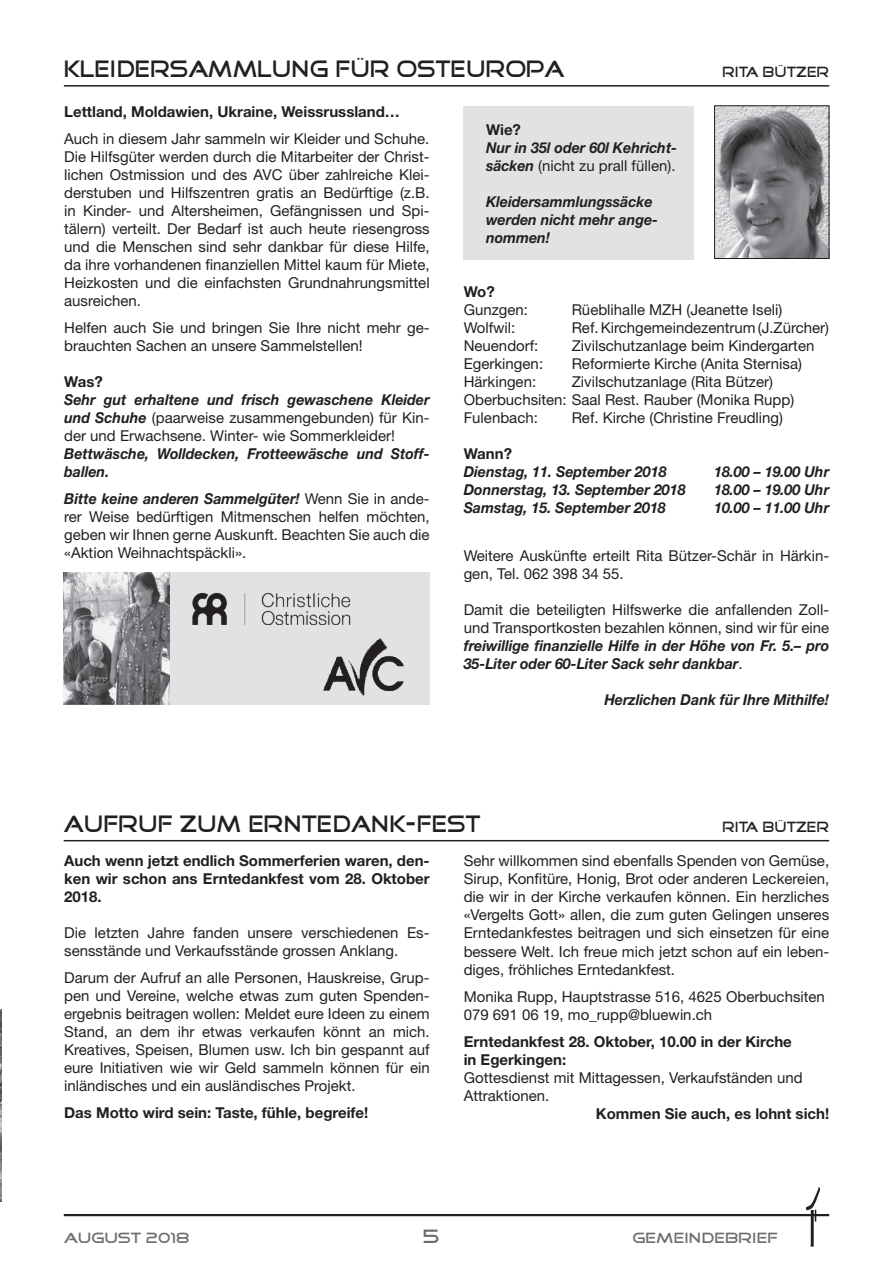
<style>
.page{position:relative;width:893px;height:1263px;background:#fff}
.page>*{position:absolute;margin:0;border:0;box-sizing:border-box;transform-origin:0 0}
.t1{font:24px "Good Times";color:#231f20;scale:.9 1}
.t2{font:19.5px "Good Times";color:#6c6d70}
.t3{font:15px/18px "Helvetica Neue";color:#231f20;text-align:justify}
.t4{font:italic 700 15px/18px "Helvetica Neue";color:#231f20;scale:.95 1}
.t5{font:700 15px/18px "Helvetica Neue";color:#231f20;text-align:justify}
.t6{font:15px "Good Times";color:#6c6d70}
.t7{font:15px "Good Times";color:#231f20;scale:.9 1}
.s1{font-weight:700;font-style:italic}
.s2{font-weight:400;font-style:normal}
</style>
<div class="page">
<div style="left:111px;top:572px;width:318px;height:132px;background:#e1e2e4"></div>
<hr style="left:64px;top:85px;width:765px;height:2px;background:#231f20">
<hr style="left:64px;top:1214px;width:765px;height:2px;background:#231f20">
<img style="left:802px;top:1187px;width:26px;height:59px">
<div style="left:463px;top:106px;width:231px;height:153px;background:#e1e2e4"></div>
<hr style="left:64px;top:840px;width:765px;height:1px;background:#231f20">
<img style="left:0;top:1009px;width:1px;height:193px">
<img style="left:716px;top:108px;width:111px;height:149px">
<div style="left:714px;top:106px;width:115px;height:153px;border:1px solid #231f20"></div>
<img style="left:64px;top:572px;width:105px;height:132px">
<img style="left:192px;top:592px;width:159px;height:32px">
<img style="left:323px;top:638px;width:81px;height:58px">
<p class="t1" style="left:64px;top:58px;width:558px">KLEIDERSAMMLUNG FÜR OSTEUROPA</p>
<p class="t7" style="left:723px;top:65px;width:120px">RITA BÜTZER</p>
<p class="t5" style="left:64px;top:103px;width:337px">Lettland, Moldawien, Ukraine, Weissrussland…</p>
<p class="t3" style="left:64px;top:130px;width:367px">Auch in diesem Jahr sammeln wir Kleider und Schuhe.</p>
<p class="t3" style="left:64px;top:148px;width:367px">Die Hilfsgüter werden durch die Mitarbeiter der Christ&shy;lichen Ostmission und des AVC über zahlreiche Klei&shy;derstuben und Hilfszentren gratis an Bedürftige (z.B. in Kinder- und Altersheimen, Gefängnissen und Spi&shy;tälern) verteilt. Der Bedarf ist auch heute riesengross und die Menschen sind sehr dankbar für diese Hilfe, da ihre vorhandenen finanziellen Mittel kaum für Miete, Heizkosten und die einfachsten Grundnahrungsmittel ausreichen.</p>
<p class="t3" style="left:64px;top:319px;width:367px">Helfen auch Sie und bringen Sie Ihre nicht mehr ge&shy;brauchten Sachen an unsere Sammelstellen!</p>
<p class="t5" style="left:64px;top:373px;width:40px">Was?</p>
<p class="t3" style="left:64px;top:391px;width:367px"><span class="s1">Sehr gut erhaltene und frisch gewaschene Kleider und Schuhe</span> (paarweise zusammengebunden) für Kin&shy;der und Erwachsene. Winter- wie Sommerkleider!</p>
<p class="t4" style="left:64px;top:445px;width:386px">Bettwäsche, Wolldecken, Frotteewäsche und Stoff&shy;ballen.</p>
<p class="t3" style="left:64px;top:490px;width:367px"><span class="s1">Bitte keine anderen Sammelgüter!</span> Wenn Sie in ande&shy;rer Weise bedürftigen Mitmenschen helfen möchten, geben wir Ihnen gerne Auskunft. Beachten Sie auch die «Aktion Weihnachtspäckli».</p>
<p class="t5" style="left:486px;top:121px;width:36px">Wie?</p>
<p class="t4" style="left:486px;top:139px;width:203px">Nur in 35l oder 60l Kehricht&shy;säcken <span class="s2">(nicht zu prall füllen).</span></p>
<p class="t4" style="left:486px;top:193px;width:177px">Kleidersammlungssäcke</p>
<p class="t4" style="left:486px;top:211px;width:183px">werden nicht mehr ange&shy;nommen!</p>
<p class="t5" style="left:464px;top:283px;width:33px">Wo?</p>
<p class="t3" style="left:464px;top:301px;width:66px">Gunzgen:</p>
<p class="t3" style="left:572px;top:301px;width:212px">Rüeblihalle MZH (Jeanette Iseli)</p>
<p class="t3" style="left:464px;top:319px;width:53px">Wolfwil:</p>
<p class="t3" style="left:572px;top:319px;width:259px">Ref. Kirchgemeindezentrum (J.Zürcher)</p>
<p class="t3" style="left:464px;top:337px;width:76px">Neuendorf:</p>
<p class="t3" style="left:572px;top:337px;width:244px">Zivilschutzanlage beim Kindergarten</p>
<p class="t3" style="left:464px;top:355px;width:81px">Egerkingen:</p>
<p class="t3" style="left:572px;top:355px;width:232px">Reformierte Kirche (Anita Sternisa)</p>
<p class="t3" style="left:464px;top:373px;width:74px">Härkingen:</p>
<p class="t3" style="left:572px;top:373px;width:203px">Zivilschutzanlage (Rita Bützer)</p>
<p class="t3" style="left:464px;top:391px;width:332px">Oberbuchsiten: Saal Rest. Rauber (Monika Rupp)</p>
<p class="t3" style="left:464px;top:409px;width:76px">Fulenbach:</p>
<p class="t3" style="left:572px;top:409px;width:213px">Ref. Kirche (Christine Freudling)</p>
<p class="t5" style="left:464px;top:445px;width:50px">Wann?</p>
<p class="t4" style="left:464px;top:463px;width:215px">Dienstag, 11. September 2018</p>
<p class="t4" style="left:714px;top:463px;width:123px">18.00 – 19.00 Uhr</p>
<p class="t4" style="left:464px;top:481px;width:235px">Donnerstag, 13. September 2018</p>
<p class="t4" style="left:714px;top:481px;width:123px">18.00 – 19.00 Uhr</p>
<p class="t4" style="left:464px;top:499px;width:214px">Samstag, 15. September 2018</p>
<p class="t4" style="left:714px;top:499px;width:123px">10.00 – 11.00 Uhr</p>
<p class="t3" style="left:464px;top:547px;width:367px">Weitere Auskünfte erteilt Rita Bützer-Schär in Härkin&shy;gen, Tel. 062 398 34 55.</p>
<p class="t3" style="left:464px;top:601px;width:367px">Damit die beteiligten Hilfswerke die anfallenden Zoll&shy;und Transportkosten bezahlen können, sind wir für eine <span class="s1">freiwillige finanzielle Hilfe in der Höhe von Fr. 5.– pro 35-Liter oder 60-Liter Sack sehr dankbar</span>.</p>
<p class="t4" style="left:604px;top:691px;width:238px">Herzlichen Dank für Ihre Mithilfe!</p>
<p class="t1" style="left:64px;top:812px;width:465px">AUFRUF ZUM ERNTEDANK-FEST</p>
<p class="t7" style="left:722px;top:819px;width:120px">RITA BÜTZER</p>
<p class="t5" style="left:64px;top:852px;width:367px">Auch wenn jetzt endlich Sommerferien waren, den&shy;ken wir schon ans Erntedankfest vom 28. Oktober 2018.</p>
<p class="t3" style="left:64px;top:924px;width:367px">Die letzten Jahre fanden unsere verschiedenen Es&shy;sensstände und Verkaufsstände grossen Anklang.</p>
<p class="t3" style="left:64px;top:969px;width:367px">Darum der Aufruf an alle Personen, Hauskreise, Grup&shy;pen und Vereine, welche etwas zum guten Spenden&shy;ergebnis beitragen wollen: Meldet eure Ideen zu einem Stand, an dem ihr etwas verkaufen könnt an mich.<br>Kreatives, Speisen, Blumen usw. Ich bin gespannt auf eure Initiativen wie wir Geld sammeln können für ein inländisches und ein ausländisches Projekt.</p>
<p class="t5" style="left:64px;top:1104px;width:306px">Das Motto wird sein: Taste, fühle, begreife!</p>
<p class="t3" style="left:464px;top:852px;width:367px">Sehr willkommen sind ebenfalls Spenden von Gemüse,</p>
<p class="t3" style="left:464px;top:870px;width:367px">Sirup, Konfitüre, Honig, Brot oder anderen Leckereien, die wir in der Kirche verkaufen können. Ein herzliches «Vergelts Gott» allen, die zum guten Gelingen unseres Erntedankfestes beitragen und sich einsetzen für eine bessere Welt. Ich freue mich jetzt schon auf ein leben&shy;diges, fröhliches Erntedankfest.</p>
<p class="t3" style="left:464px;top:987px;width:363px">Monika Rupp, Hauptstrasse 516, 4625 Oberbuchsiten</p>
<p class="t3" style="left:464px;top:1005px;width:250px">079 691 06 19, mo_rupp@bluewin.ch</p>
<p class="t5" style="left:464px;top:1032px;width:330px">Erntedankfest 28. Oktober, 10.00 in der Kirche</p>
<p class="t5" style="left:464px;top:1050px;width:104px">in Egerkingen:</p>
<p class="t3" style="left:464px;top:1068px;width:340px">Gottesdienst mit Mittagessen, Verkaufständen und</p>
<p class="t3" style="left:464px;top:1086px;width:87px">Attraktionen.</p>
<p class="t5" style="left:596px;top:1104px;width:235px">Kommen Sie auch, es lohnt sich!</p>
<p class="t6" style="left:64px;top:1231px;width:128px">AUGUST 2018</p>
<p class="t2" style="left:423px;top:1227px;width:17px">5</p>
<p class="t6" style="left:633px;top:1231px;width:147px">GEMEINDEBRIEF</p>
</div>
